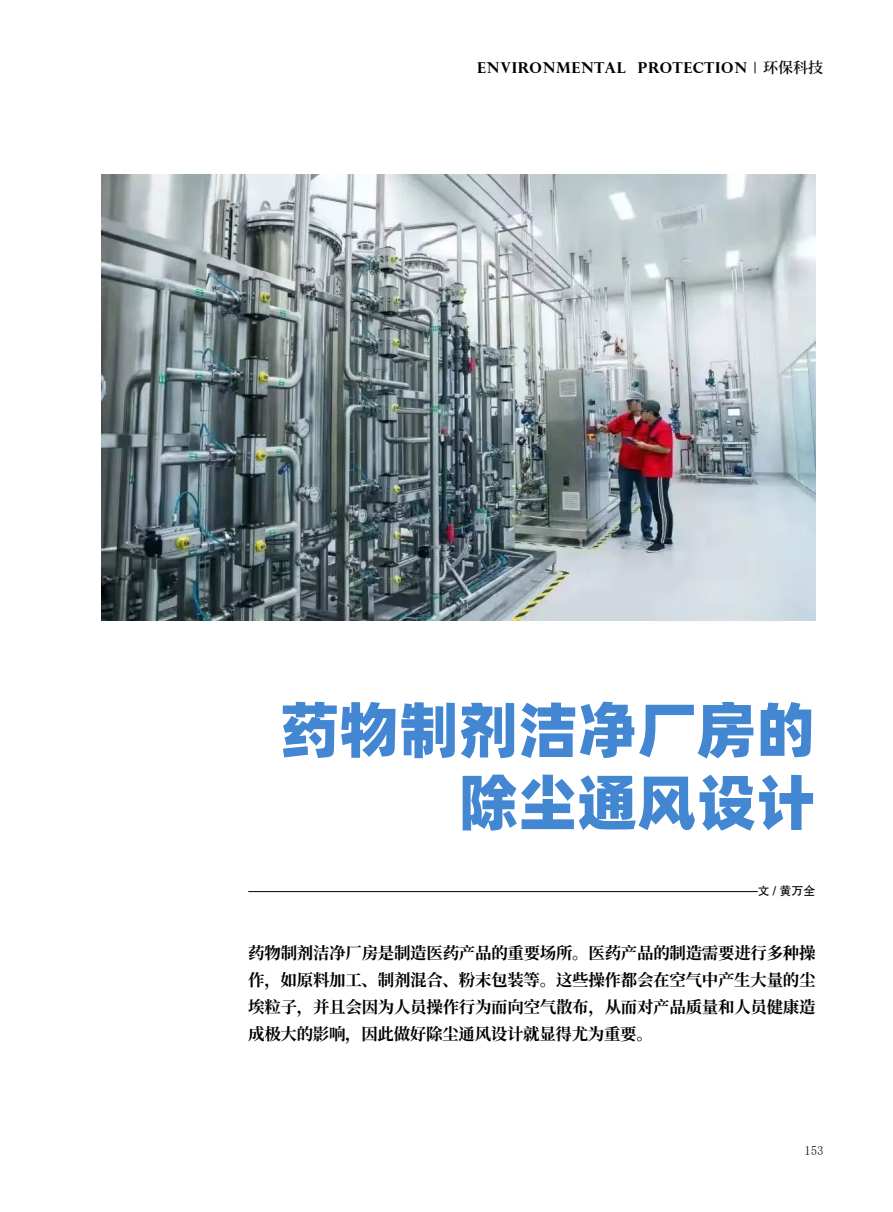
<style>
.page{position:relative;width:893px;height:1212px;background:#fff}
.page>*{position:absolute;margin:0;border:0;box-sizing:border-box;transform-origin:0 0}
.t1{font:60px/72.6px "Alibaba Pu Hui Ti H";color:#4387d2;text-align:right}
.t2{font:700 16.5px/27px "Noto Serif CJ Ksc";letter-spacing:-.02em;color:#000;text-align:justify}
.t3{font:700 15px "Perpetua Titling";letter-spacing:.04em;color:#000}
.t4{font:12.75px "Sim Sun";color:#000}
.t5{font:12px "FZHTJW GB1 0";color:#000}
.s1{font-family:"Source Han Serif CN";font-weight:600;color:#0a0909}
</style>
<div class="page">
<hr style="left:248px;top:891px;width:510px;height:1px;background:#000">
<img style="left:102px;top:174px;width:713px;height:447px">
<p class="t3" style="left:477px;top:58px;width:347px">ENVIRONMENTAL PROTECTION <span class="s1">环保科技</span></p>
<h1 class="t1" style="left:280px;top:690px;width:537px">药物制剂洁净厂房的除尘通风设计</h1>
<p class="t5" style="left:758px;top:884px;width:59px">文 / 黄万全</p>
<p class="t2" style="left:248px;top:940px;width:569px">药物制剂洁净厂房是制造医药产品的重要场所。医药产品的制造需要进行多种操作，如原料加工、制剂混合、粉末包装等。这些操作都会在空气中产生大量的尘埃粒子，并且会因为人员操作行为而向空气散布，从而对产品质量和人员健康造成极大的影响，因此做好除尘通风设计就显得尤为重要。</p>
<p class="t4" style="left:804px;top:1144px;width:21px">153</p>
</div>
